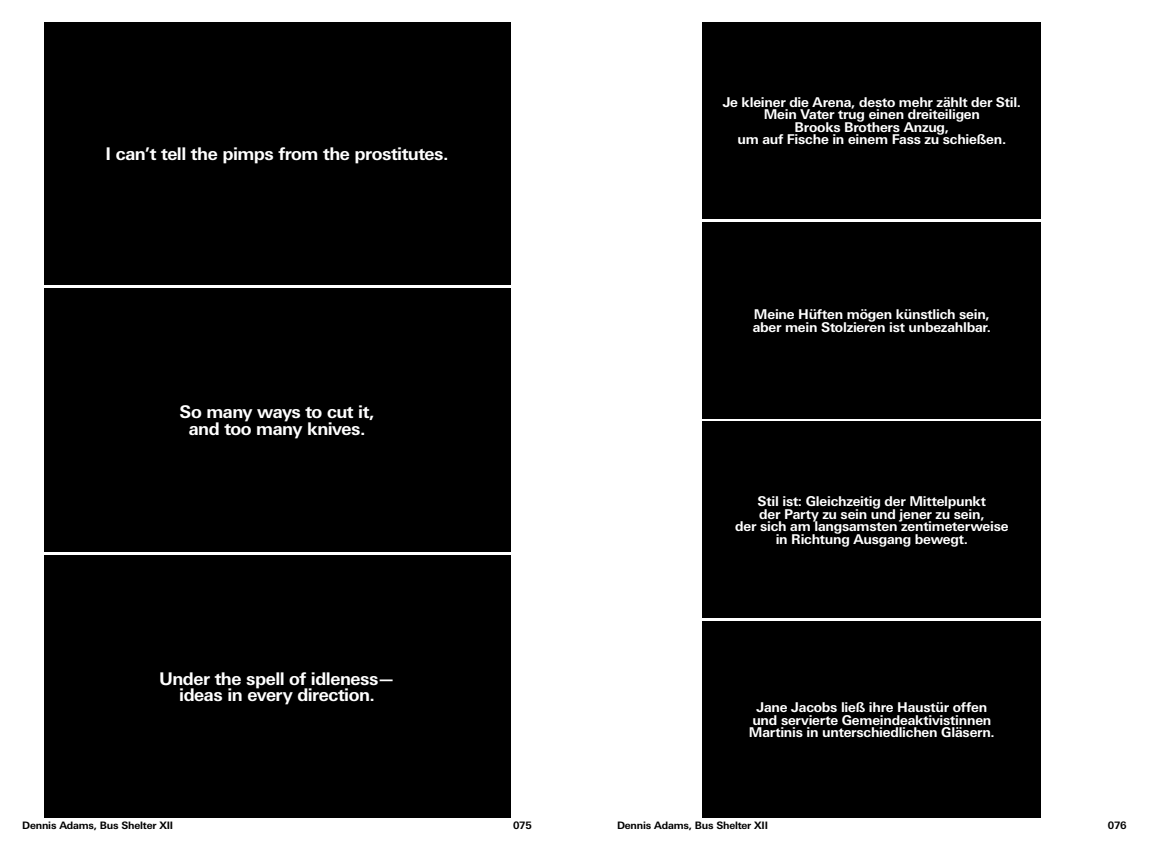
<style>
.page{position:relative;width:1149px;height:851px;background:#fff}
.page>*{position:absolute;margin:0;border:0;box-sizing:border-box;transform-origin:0 0}
.t1{font:700 17.4px/16.6px "Linotype Univers Basic";letter-spacing:-.03em;color:#fff;text-align:center}
.t2{font:700 13.5px/12.5px "Linotype Univers Basic";letter-spacing:-.015em;color:#fff;text-align:center}
.t3{font:700 10.2px "Linotype Univers Basic";letter-spacing:-.02em;color:#000}
</style>
<div class="page">
<div style="left:702px;top:22px;width:338px;height:196px;background:#000"></div>
<div style="left:702px;top:222px;width:338px;height:196px;background:#000"></div>
<div style="left:702px;top:421px;width:338px;height:197px;background:#000"></div>
<div style="left:702px;top:621px;width:338px;height:196px;background:#000"></div>
<div style="left:44px;top:22px;width:466px;height:263px;background:#000"></div>
<div style="left:44px;top:288px;width:466px;height:263px;background:#000"></div>
<div style="left:44px;top:555px;width:466px;height:262px;background:#000"></div>
<p class="t1" style="left:105px;top:146px;width:344px">I can’t tell the pimps from the prostitutes.</p>
<p class="t1" style="left:179px;top:403px;width:196px">So many ways to cut it, and too many knives.</p>
<p class="t1" style="left:159px;top:670px;width:237px">Under the spell of idleness— ideas in every direction.</p>
<p class="t2" style="left:722px;top:96px;width:300px">Je kleiner die Arena, desto mehr zählt der Stil.<br>Mein Vater trug einen dreiteiligen<br>Brooks Brothers Anzug,<br>um auf Fische in einem Fass zu schießen.</p>
<p class="t2" style="left:752px;top:308px;width:240px;text-align:left">Meine Hüften mögen künstlich sein, aber mein Stolzieren ist unbezahlbar.</p>
<p class="t2" style="left:735px;top:495px;width:275px">Stil ist: Gleichzeitig der Mittelpunkt<br>der Party zu sein und jener zu sein,<br>der sich am langsamsten zentimeterweise in Richtung Ausgang bewegt.</p>
<p class="t2" style="left:748px;top:701px;width:247px">Jane Jacobs ließ ihre Haustür offen und servierte Gemeindeaktivistinnen<br>Martinis in unterschiedlichen Gläsern.</p>
<p class="t3" style="left:22px;top:818px;width:152px">Dennis Adams, Bus Shelter XII</p>
<p class="t3" style="left:513px;top:818px;width:20px">075</p>
<p class="t3" style="left:617px;top:818px;width:152px">Dennis Adams, Bus Shelter XII</p>
<p class="t3" style="left:1107px;top:818px;width:20px">076</p>
</div>
